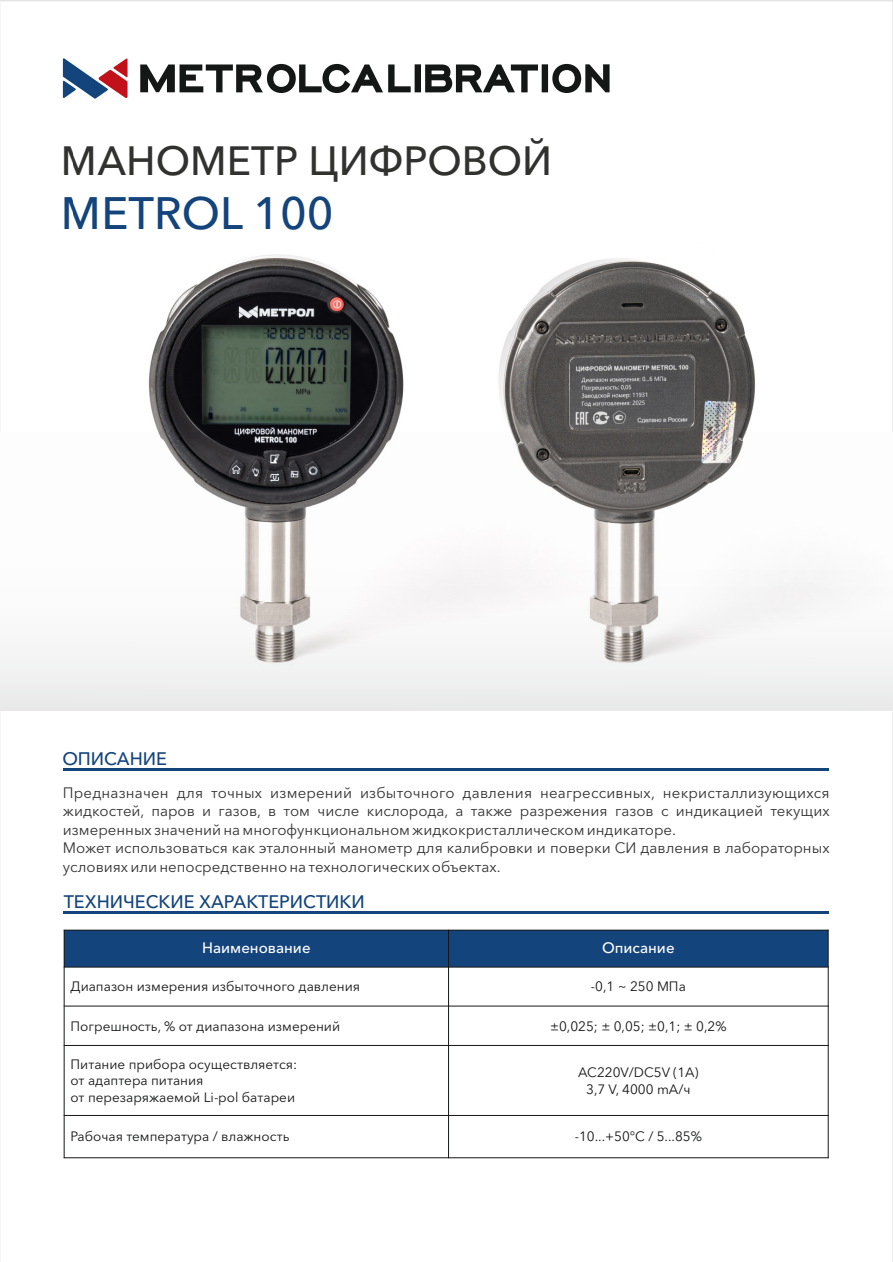
<style>
.page{position:relative;width:893px;height:1262px;background:#fff}
.page>*{position:absolute;margin:0;border:0;box-sizing:border-box;transform-origin:0 0}
.t1{font:500 45px "Avenir Next Cyr";color:#13447c}
.t2{font:500 40.5px "Avenir Next Cyr";color:#313130}
.t3{font:500 18px "Avenir Next Cyr";color:#13447c}
.t4{font:15px/18.5px "Avenir Next Cyr";color:#333}
.t5{font:500 15px "Avenir Next Cyr";color:#fff}
.t6{font:13.5px/16.5px "Avenir Next Cyr";color:#151616}
</style>
<div class="page">
<svg style="left:63px;top:58px;width:64px;height:41px"></svg>
<svg style="left:140px;top:64px;width:469px;height:29px"></svg>
<hr style="left:64px;top:911px;width:765px;height:2px;background:#13447c">
<div style="left:64px;top:930px;width:384px;height:37px;background:#13447c"></div>
<div style="left:448px;top:930px;width:380px;height:37px;background:#13447c"></div>
<hr style="left:64px;top:929px;width:1px;height:229px;background:#151616">
<hr style="left:448px;top:929px;width:1px;height:229px;background:#151616">
<hr style="left:827px;top:929px;width:1px;height:229px;background:#151616">
<hr style="left:64px;top:1157px;width:764px;height:1px;background:#151616">
<hr style="left:64px;top:1115px;width:764px;height:1px;background:#151616">
<hr style="left:64px;top:1045px;width:764px;height:1px;background:#151616">
<hr style="left:64px;top:1005px;width:764px;height:1px;background:#151616">
<hr style="left:64px;top:966px;width:764px;height:1px;background:#151616">
<hr style="left:64px;top:929px;width:764px;height:1px;background:#151616">
<img style="left:0;top:656px;width:73px;height:115px">
<img style="left:73px;top:146px;width:820px;height:668px">
<h2 class="t2" style="left:61px;top:144px;width:493px">МАНОМЕТР ЦИФРОВОЙ</h2>
<h1 class="t1" style="left:61px;top:195px;width:274px">METROL 100</h1>
<p class="t3" style="left:62px;top:752px;width:106px">ОПИСАНИЕ</p>
<p class="t4" style="left:63px;top:785px;width:768px">Предназначен для точных измерений избыточного давления неагрессивных, некристаллизующихся жидкостей, паров и газов, в том числе кислорода, а также разрежения газов с индикацией текущих измеренных значений на многофункциональном жидкокристаллическом индикаторе.<br>Может использоваться как эталонный манометр для калибровки и поверки СИ давления в лабораторных условиях или непосредственно на технологических объектах.</p>
<p class="t3" style="left:64px;top:894px;width:302px">ТЕХНИЧЕСКИЕ ХАРАКТЕРИСТИКИ</p>
<p class="t5" style="left:202px;top:942px;width:110px">Наименование</p>
<p class="t5" style="left:602px;top:942px;width:74px">Описание</p>
<p class="t6" style="left:71px;top:979px;width:291px">Диапазон измерения избыточного давления</p>
<p class="t6" style="left:591px;top:979px;width:96px">-0,1 ~ 250 МПа</p>
<p class="t6" style="left:71px;top:1018px;width:271px">Погрешность, % от диапазона измерений</p>
<p class="t6" style="left:550px;top:1018px;width:178px">±0,025; ± 0,05; ±0,1; ± 0,2%</p>
<p class="t6" style="left:71px;top:1057px;width:228px">Питание прибора осуществляется: от адаптера питания<br>от перезаряжаемой Li-pol батареи</p>
<p class="t6" style="left:578px;top:1065px;width:122px;text-align:center">AC220V/DC5V (1A)<br>3,7 V, 4000 mA/ч</p>
<p class="t6" style="left:71px;top:1129px;width:220px">Рабочая температура / влажность</p>
<p class="t6" style="left:574px;top:1129px;width:129px">-10...+50°С / 5...85%</p>
</div>
